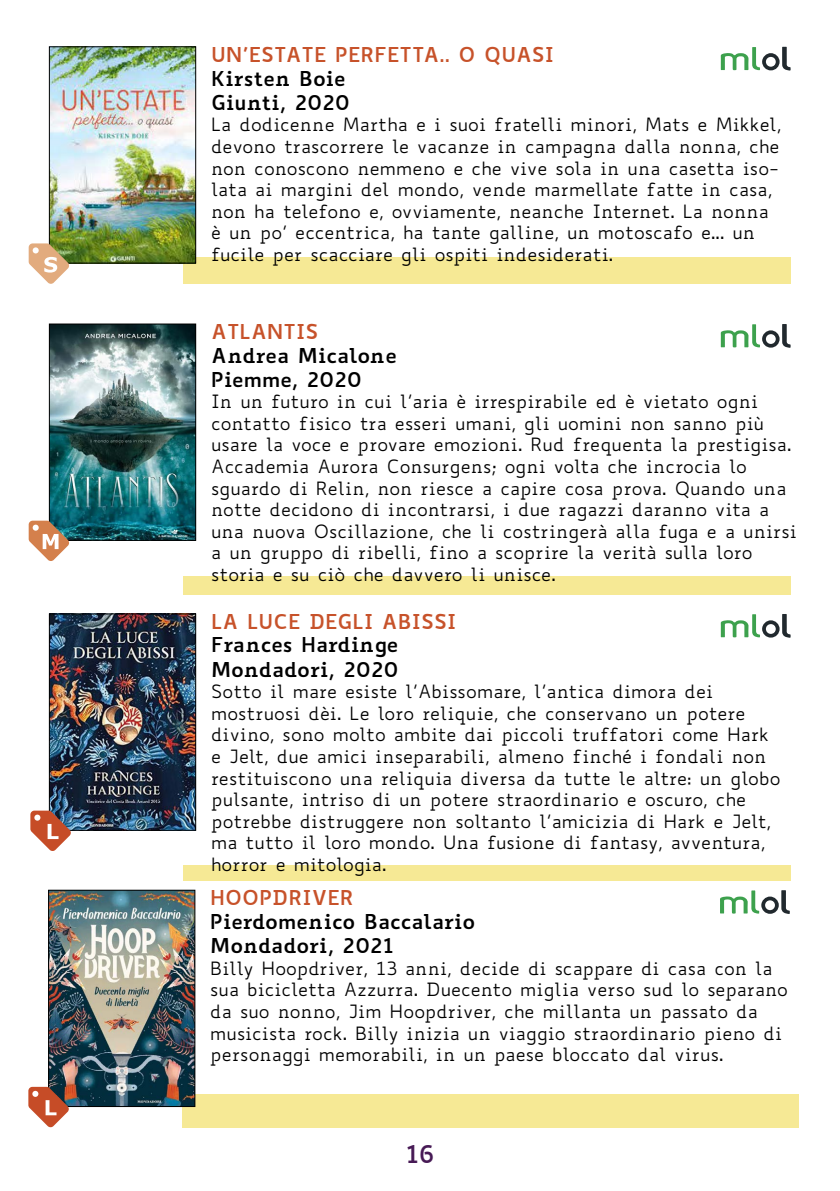
<style>
.page{position:relative;width:840px;height:1191px;background:#fff}
.page>*{position:absolute;margin:0;border:0;box-sizing:border-box;transform-origin:0 0}
.t1{font:700 24px "Biancoenero";color:#471a55}
.t2{font:700 20px/24px "Biancoenero";color:#000}
.t3{font:700 20px "Biancoenero";color:#c7522a}
.t4{font:18px/21.6px "Biancoenero";color:#000}
</style>
<div class="page">
<div style="left:183px;top:257px;width:607px;height:27px;background:#f6e995"></div>
<img style="left:51px;top:48px;width:143px;height:214px">
<div style="left:49px;top:46px;width:147px;height:218px;border:1px solid #000"></div>
<svg style="left:720px;top:47px;width:70px;height:24px"></svg>
<svg style="left:29px;top:243px;width:40px;height:41px"></svg>
<div style="left:183px;top:577px;width:607px;height:18px;background:#f6e995"></div>
<img style="left:51px;top:325px;width:143px;height:214px">
<div style="left:49px;top:323px;width:147px;height:218px;border:1px solid #000"></div>
<div style="left:183px;top:865px;width:607px;height:15px;background:#f6e995"></div>
<img style="left:51px;top:615px;width:143px;height:213px">
<div style="left:49px;top:613px;width:147px;height:217px;border:1px solid #000"></div>
<svg style="left:720px;top:324px;width:70px;height:24px"></svg>
<svg style="left:30px;top:810px;width:41px;height:41px"></svg>
<svg style="left:29px;top:520px;width:40px;height:41px"></svg>
<svg style="left:720px;top:614px;width:70px;height:24px"></svg>
<div style="left:182px;top:1093px;width:615px;height:34px;background:#f6e995"></div>
<img style="left:50px;top:891px;width:143px;height:214px">
<div style="left:48px;top:889px;width:147px;height:218px;border:1px solid #000"></div>
<svg style="left:720px;top:890px;width:69px;height:24px"></svg>
<svg style="left:28px;top:1086px;width:41px;height:41px"></svg>
<p class="t3" style="left:211px;top:37px;width:344px">UN’ESTATE PERFETTA.. O QUASI</p>
<p class="t2" style="left:211px;top:64px;width:140px">Kirsten Boie<br>Giunti, 2020</p>
<p class="t4" style="left:211px;top:114px;width:571px">La dodicenne Martha e i suoi fratelli minori, Mats e Mikkel, devono trascorrere le vacanze in campagna dalla nonna, che non conoscono nemmeno e che vive sola in una casetta iso&shy;lata ai margini del mondo, vende marmellate fatte in casa, non ha telefono e, ovviamente, neanche Internet. La nonna è un po’ eccentrica, ha tante galline, un motoscafo e... un fucile per scacciare gli ospiti indesiderati.</p>
<p class="t3" style="left:211px;top:314px;width:109px">ATLANTIS</p>
<p class="t2" style="left:211px;top:341px;width:187px">Andrea Micalone<br>Piemme, 2020</p>
<p class="t4" style="left:211px;top:390px;width:587px">In un futuro in cui l’aria è irrespirabile ed è vietato ogni contatto fisico tra esseri umani, gli uomini non sanno più usare la voce e provare emozioni. Rud frequenta la prestigisa.<br>Accademia Aurora Consurgens; ogni volta che incrocia lo sguardo di Relin, non riesce a capire cosa prova. Quando una notte decidono di incontrarsi, i due ragazzi daranno vita a una nuova Oscillazione, che li costringerà alla fuga e a unirsi a un gruppo di ribelli, fino a scoprire la verità sulla loro storia e su ciò che davvero li unisce.</p>
<p class="t3" style="left:211px;top:604px;width:246px">LA LUCE DEGLI ABISSI</p>
<p class="t2" style="left:211px;top:630px;width:189px">Frances Hardinge<br>Mondadori, 2020</p>
<p class="t4" style="left:211px;top:680px;width:570px">Sotto il mare esiste l’Abissomare, l’antica dimora dei mostruosi dèi. Le loro reliquie, che conservano un potere divino, sono molto ambite dai piccoli truffatori come Hark e Jelt, due amici inseparabili, almeno finché i fondali non restituiscono una reliquia diversa da tutte le altre: un globo pulsante, intriso di un potere straordinario e oscuro, che potrebbe distruggere non soltanto l’amicizia di Hark e Jelt, ma tutto il loro mondo. Una fusione di fantasy, avventura, horror e mitologia.</p>
<p class="t3" style="left:210px;top:880px;width:145px">HOOPDRIVER</p>
<p class="t2" style="left:210px;top:907px;width:266px">Pierdomenico Baccalario<br>Mondadori, 2021</p>
<p class="t4" style="left:210px;top:957px;width:579px">Billy Hoopdriver, 13 anni, decide di scappare di casa con la sua bicicletta Azzurra. Duecento miglia verso sud lo separano da suo nonno, Jim Hoopdriver, che millanta un passato da musicista rock. Billy inizia un viaggio straordinario pieno di personaggi memorabili, in un paese bloccato dal virus.</p>
<h1 class="t1" style="left:405px;top:1132px;width:30px">16</h1>
</div>
